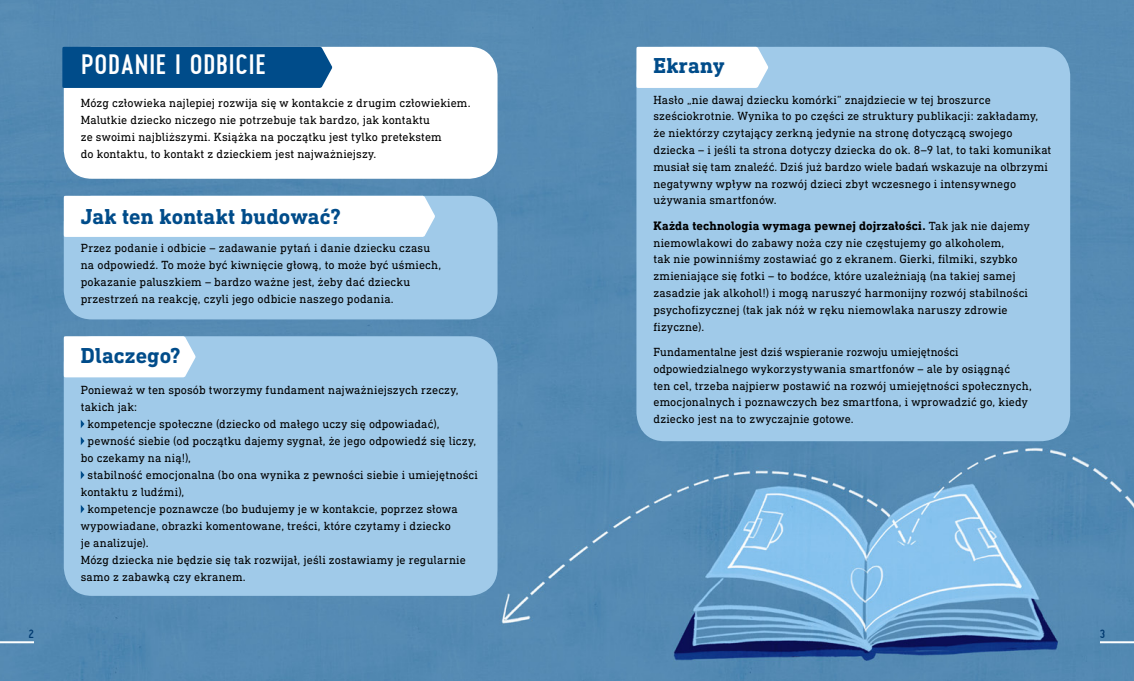
<style>
.page{position:relative;width:1134px;height:681px;background:#fff}
.page>*{position:absolute;margin:0;border:0;box-sizing:border-box;transform-origin:0 0}
.t1{font:700 28px "Pekora";letter-spacing:.005em;color:#fff}
.t2{font:700 22px "DIN Next Slab Pro";letter-spacing:.005em;color:#004c8a}
.t3{font:700 12.5px "DIN Next Slab Pro";letter-spacing:.015em;color:#000}
.t4{font:12px/16.8px "DIN Next Slab Pro";letter-spacing:.01em;color:#000}
.t5{font:700 12px "Pekora";color:#003a70}
.s1{font-weight:400;font-size:12px}
</style>
<div class="page">
<img style="left:0;top:0;width:1134px;height:680px">
<div style="left:64px;top:47px;width:433px;height:132px;background:#fff;border-radius:28px"></div>
<div style="left:64px;top:336px;width:433px;height:259px;background:#a0cae9;border-radius:28px"></div>
<div style="left:636px;top:47px;width:434px;height:394px;background:#a0cae9;border-radius:28px"></div>
<div style="left:64px;top:196px;width:433px;height:123px;background:#a0cae9;border-radius:28px"></div>
<div style="left:62px;top:47px;width:270px;height:41px;background:#004c8a"></div>
<div style="left:64px;top:196px;width:371px;height:41px;background:#fff"></div>
<div style="left:636px;top:47px;width:132px;height:41px;background:#fff"></div>
<div style="left:64px;top:336px;width:132px;height:41px;background:#fff"></div>
<hr style="left:0;top:641px;width:34px;height:2px;background:#fff">
<hr style="left:1100px;top:641px;width:34px;height:2px;background:#fff">
<svg style="left:81px;top:420px;width:3px;height:8px"></svg>
<svg style="left:81px;top:437px;width:3px;height:8px"></svg>
<svg style="left:81px;top:471px;width:3px;height:8px"></svg>
<svg style="left:81px;top:505px;width:3px;height:8px"></svg>
<h1 class="t1" style="left:81px;top:48px;width:187px">PODANIE I ODBICIE</h1>
<p class="t4" style="left:81px;top:94px;width:391px">Mózg człowieka najlepiej rozwija się w kontakcie z drugim człowiekiem.<br>Malutkie dziecko niczego nie potrzebuje tak bardzo, jak kontaktu<br>ze swoimi najbliższymi. Książka na początku jest tylko pretekstem<br>do kontaktu, to kontakt z dzieckiem jest najważniejszy.</p>
<h2 class="t2" style="left:81px;top:203px;width:262px">Jak ten kontakt budować?</h2>
<p class="t4" style="left:81px;top:239px;width:362px">Przez podanie i odbicie – zadawanie pytań i danie dziecku czasu na odpowiedź. To może być kiwnięcie głową, to może być uśmiech, pokazanie paluszkiem – bardzo ważne jest, żeby dać dziecku przestrzeń na reakcję, czyli jego odbicie naszego podania.</p>
<h2 class="t2" style="left:81px;top:342px;width:101px">Dlaczego?</h2>
<p class="t4" style="left:81px;top:381px;width:379px">Ponieważ w ten sposób tworzymy fundament najważniejszych rzeczy,</p>
<p class="t4" style="left:81px;top:398px;width:58px">takich jak:</p>
<p class="t4" style="left:88px;top:415px;width:353px">kompetencje społeczne (dziecko od małego uczy się odpowiadać),</p>
<p class="t4" style="left:88px;top:432px;width:390px">pewność siebie (od początku dajemy sygnał, że jego odpowiedź się liczy,</p>
<p class="t4" style="left:81px;top:449px;width:112px">bo czekamy na nią!),</p>
<p class="t4" style="left:88px;top:466px;width:392px">stabilność emocjonalna (bo ona wynika z pewności siebie i umiejętności</p>
<p class="t4" style="left:81px;top:483px;width:105px">kontaktu z ludźmi),</p>
<p class="t4" style="left:88px;top:500px;width:371px">kompetencje poznawcze (bo budujemy je w kontakcie, poprzez słowa</p>
<p class="t4" style="left:81px;top:517px;width:372px">wypowiadane, obrazki komentowane, treści, które czytamy i dziecko</p>
<p class="t4" style="left:81px;top:534px;width:69px">je analizuje).</p>
<p class="t4" style="left:81px;top:551px;width:386px">Mózg dziecka nie będzie się tak rozwijał, jeśli zostawiamy je regularnie</p>
<p class="t4" style="left:81px;top:568px;width:166px">samo z zabawką czy ekranem.</p>
<h2 class="t2" style="left:653px;top:52px;width:72px">Ekrany</h2>
<p class="t4" style="left:653px;top:91px;width:399px">Hasło „nie dawaj dziecku komórki” znajdziecie w tej broszurce sześciokrotnie. Wynika to po części ze struktury publikacji: zakładamy, że niektórzy czytający zerkną jedynie na stronę dotyczącą swojego dziecka – i jeśli ta strona dotyczy dziecka do ok. 8–9 lat, to taki komunikat musiał się tam znaleźć. Dziś już bardzo wiele badań wskazuje na olbrzymi negatywny wpływ na rozwój dzieci zbyt wczesnego i intensywnego używania smartfonów.</p>
<p class="t3" style="left:653px;top:218px;width:378px">Każda technologia wymaga pewnej dojrzałości. <span class="s1">Tak jak nie dajemy</span></p>
<p class="t4" style="left:653px;top:234px;width:376px">niemowlakowi do zabawy noża czy nie częstujemy go alkoholem,<br>tak nie powinniśmy zostawiać go z ekranem. Gierki, filmiki, szybko zmieniające się fotki – to bodźce, które uzależniają (na takiej samej zasadzie jak alkohol!) i mogą naruszyć harmonijny rozwój stabilności psychofizycznej (tak jak nóż w ręku niemowlaka naruszy zdrowie fizyczne).</p>
<p class="t4" style="left:653px;top:343px;width:380px">Fundamentalne jest dziś wspieranie rozwoju umiejętności odpowiedzialnego wykorzystywania smartfonów – ale by osiągnąć<br>ten cel, trzeba najpierw postawić na rozwój umiejętności społecznych, emocjonalnych i poznawczych bez smartfona, i wprowadzić go, kiedy dziecko jest na to zwyczajnie gotowe.</p>
<p class="t5" style="left:28px;top:627px;width:7px">2</p>
<p class="t5" style="left:1100px;top:627px;width:7px">3</p>
</div>
